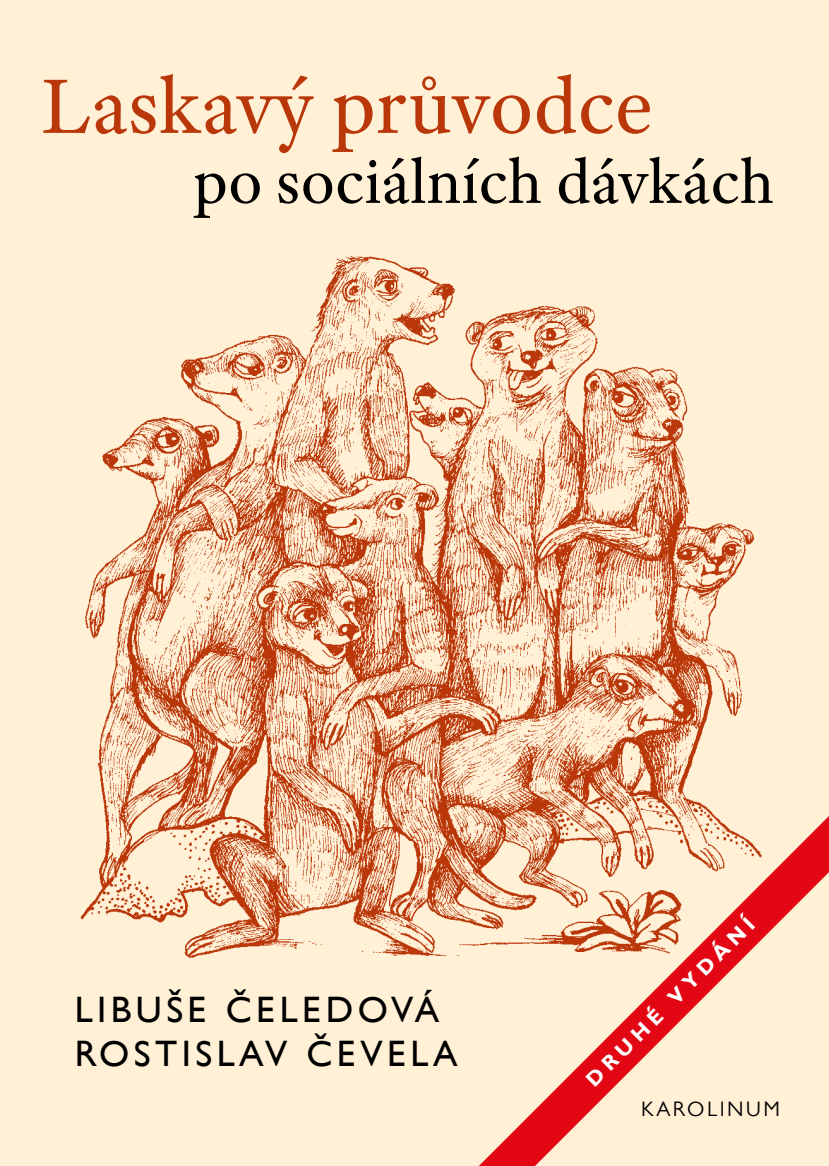
<style>
.page{position:relative;width:829px;height:1166px;background:#fff}
.page>*{position:absolute;margin:0;border:0;box-sizing:border-box;transform-origin:0 0}
.t1{font:82.25px "Adobe Text Pro";color:#ba3709}
.t2{font:64.75px "Adobe Text Pro";color:#000}
.t3{font:500 36.75px/43.8px "Gill Sans M1 Pro";letter-spacing:.12em;color:#000}
.t4{font:500 21px "Gill Sans M1 Pro";color:#fff}
.t5{font:21px "Gill Sans M1 Pro";letter-spacing:.12em;color:#000}
</style>
<div class="page">
<div style="left:0;top:0;width:828px;height:1166px;background:#fff0d6"></div>
<img style="left:80px;top:256px;width:675px;height:702px">
<svg style="left:478px;top:816px;width:350px;height:350px"></svg>
<h1 class="t1" style="left:41px;top:54px;width:613px">Laskavý průvodce</h1>
<h2 class="t2" style="left:193px;top:141px;width:582px">po sociálních dávkách</h2>
<p class="t3" style="left:75px;top:987px;width:384px">LIBUŠE ČELEDOVÁ<br>ROSTISLAV ČEVELA</p>
<p class="t4" style="left:580px;top:1073px;width:231px;rotate:-45deg">DRUHÉ VYDÁNÍ</p>
<p class="t5" style="left:641px;top:1097px;width:140px">KAROLINUM</p>
</div>
